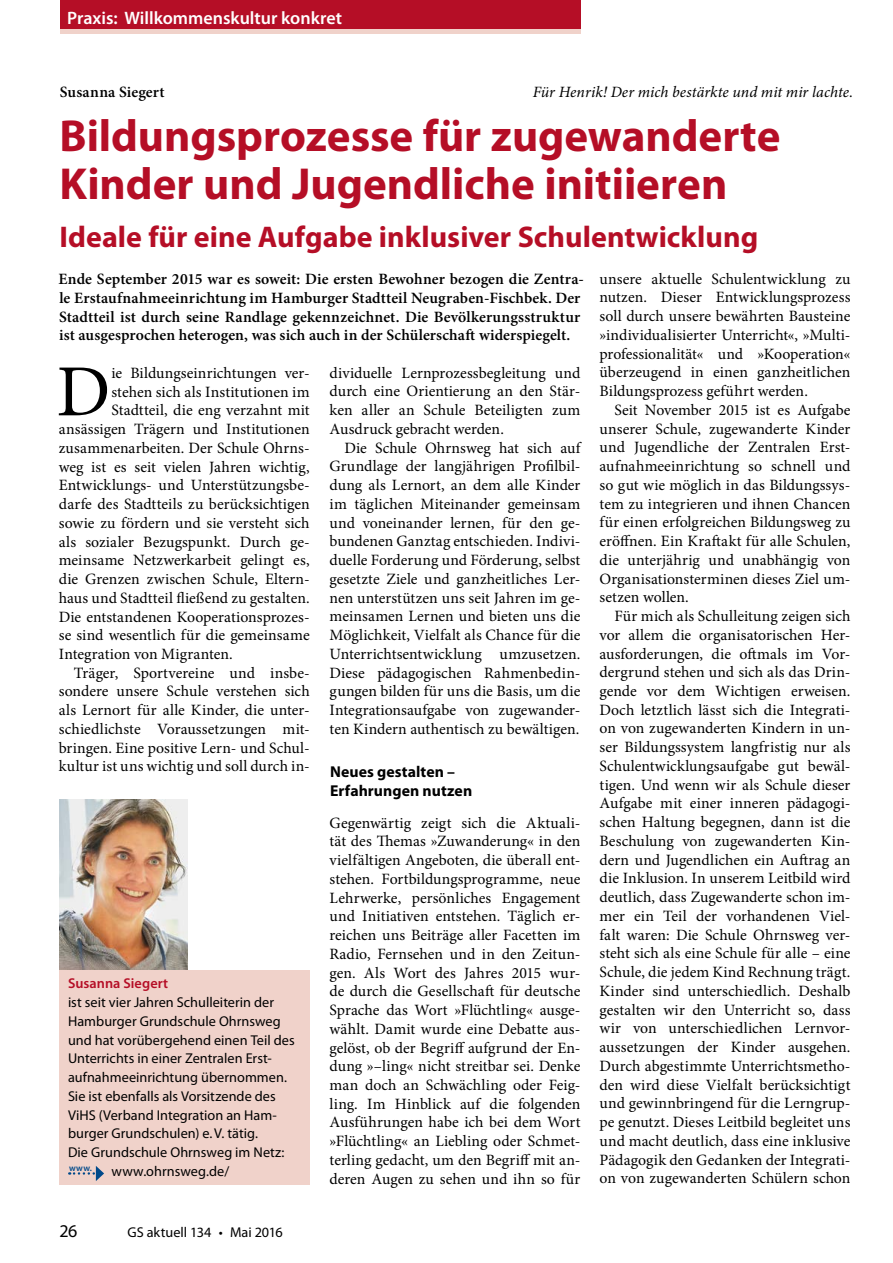
<style>
.page{position:relative;width:893px;height:1263px;background:#fff}
.page>*{position:absolute;margin:0;border:0;box-sizing:border-box;transform-origin:0 0}
.t1{font:73.5px "Minion Pro";color:#000}
.t2{font:700 45px/48px "Myriad Pro";color:#b50e26}
.t3{font:700 30px "Myriad Pro";color:#b50e26}
.t4{font:600 18px "Myriad Pro";color:#fff}
.t5{font:18px "Myriad Pro";color:#000}
.t6{font:15.75px/18.8px "Minion Pro";color:#000;text-align:justify}
.t7{font:600 15.75px/18.8px "Minion Pro";letter-spacing:.005em;color:#000}
.t8{font:italic 15.75px "Minion Pro";color:#000}
.t9{font:700 15.75px/18.8px "Myriad Pro";letter-spacing:.005em;color:#000}
.t10{font:14.25px/18.8px "Myriad Pro";letter-spacing:.005em;color:#000}
.t11{font:14.25px "Myriad Pro Regular 2";color:#000}
.t12{font:600 14.25px "Myriad Pro";letter-spacing:.005em;color:#b50e26}
.t13{font:600 9px "Myriad Pro";color:#00498a}
</style>
<div class="page">
<div style="left:60px;top:0;width:520px;height:33px;background:#b50e26"></div>
<hr style="left:60px;top:30px;width:520px;height:4px;background:#f0d2ca">
<div style="left:60px;top:970px;width:250px;height:214px;background:#f0d2ca"></div>
<svg style="left:69px;top:1166px;width:35px;height:15px"></svg>
<img style="left:60px;top:800px;width:127px;height:170px">
<p class="t4" style="left:67px;top:6px;width:276px">Praxis: Willkommenskultur konkret</p>
<p class="t7" style="left:60px;top:82px;width:106px">Susanna Siegert</p>
<p class="t8" style="left:533px;top:81px;width:322px">Für Henrik! Der mich bestärkte und mit mir lachte.</p>
<h2 class="t2" style="left:60px;top:110px;width:722px">Bildungsprozesse für zugewanderte<br>Kinder und Jugendliche initiieren</h2>
<h3 class="t3" style="left:60px;top:217px;width:700px">Ideale für eine Aufgabe inklusiver Schulentwicklung</h3>
<p class="t7" style="left:59px;top:270px;width:527px">Ende September 2015 war es soweit: Die ersten Bewohner bezogen die Zentra&shy;le Erstaufnahmeeinrichtung im Hamburger Stadtteil Neugraben-Fischbek. Der Stadtteil ist durch seine Randlage gekennzeichnet. Die Bevölkerungsstruktur ist ausgesprochen heterogen, was sich auch in der Schülerschaft widerspiegelt.</p>
<h1 class="t1" style="left:56px;top:343px;width:55px">D</h1>
<p class="t6" style="left:111px;top:363px;width:200px">ie Bildungseinrichtungen ver-</p>
<p class="t6" style="left:600px;top:269px;width:252px">unsere aktuelle Schulentwicklung zu nutzen. Dieser Entwicklungsprozess soll durch unsere bewährten Bausteine »individualisierter Unterricht«, »Multi&shy;professionalität« und »Kooperation« überzeugend in einen ganzheitlichen Bildungsprozess geführt werden.</p>
<p class="t6" style="left:600px;top:400px;width:252px;text-indent:15px">Seit November 2015 ist es Aufgabe unserer Schule, zugewanderte Kinder und Jugendliche der Zentralen Erst&shy;aufnahmeeinrichtung so schnell und so gut wie möglich in das Bildungssys&shy;tem zu integrieren und ihnen Chancen für einen erfolgreichen Bildungsweg zu eröffnen. Ein Kraftakt für alle Schulen, die unterjährig und unabhängig von Organisationsterminen dieses Ziel um&shy;setzen wollen.</p>
<p class="t6" style="left:600px;top:607px;width:252px;text-indent:15px">Für mich als Schulleitung zeigen sich vor allem die organisatorischen Her&shy;ausforderungen, die oftmals im Vor&shy;dergrund stehen und sich als das Drin&shy;gende vor dem Wichtigen erweisen.<br>Doch letztlich lässt sich die Integrati&shy;on von zugewanderten Kindern in un&shy;ser Bildungssystem langfristig nur als Schulentwicklungsaufgabe gut bewäl&shy;tigen. Und wenn wir als Schule dieser Aufgabe mit einer inneren pädagogi&shy;schen Haltung begegnen, dann ist die Beschulung von zugewanderten Kin&shy;dern und Jugendlichen ein Auftrag an die Inklusion. In unserem Leitbild wird deutlich, dass Zugewanderte schon im&shy;mer ein Teil der vorhandenen Viel&shy;falt waren: Die Schule Ohrnsweg ver&shy;steht sich als eine Schule für alle – eine Schule, die jedem Kind Rechnung trägt.<br>Kinder sind unterschiedlich. Deshalb gestalten wir den Unterricht so, dass wir von unterschiedlichen Lernvor&shy;aussetzungen der Kinder ausgehen.<br>Durch abgestimmte Unterrichtsmetho&shy;den wird diese Vielfalt berücksichtigt und gewinnbringend für die Lerngrup&shy;pe genutzt. Dieses Leitbild begleitet uns und macht deutlich, dass eine inklusive Pädagogik den Gedanken der Integrati&shy;on von zugewanderten Schülern schon</p>
<p class="t6" style="left:330px;top:363px;width:252px">dividuelle Lernprozessbegleitung und durch eine Orientierung an den Stär&shy;ken aller an Schule Beteiligten zum Ausdruck gebracht werden.</p>
<p class="t6" style="left:330px;top:438px;width:252px;text-indent:15px">Die Schule Ohrnsweg hat sich auf Grundlage der langjährigen Profilbil&shy;dung als Lernort, an dem alle Kinder im täglichen Miteinander gemeinsam und voneinander lernen, für den ge&shy;bundenen Ganztag entschieden. Indivi&shy;duelle Forderung und Förderung, selbst gesetzte Ziele und ganzheitliches Ler&shy;nen unterstützen uns seit Jahren im ge&shy;meinsamen Lernen und bieten uns die Möglichkeit, Vielfalt als Chance für die Unterrichtsentwicklung umzusetzen.<br>Diese pädagogischen Rahmenbedin&shy;gungen bilden für uns die Basis, um die Integrationsaufgabe von zugewander&shy;ten Kindern authentisch zu bewältigen.</p>
<p class="t9" style="left:330px;top:762px;width:144px">Neues gestalten –<br>Erfahrungen nutzen</p>
<p class="t6" style="left:330px;top:813px;width:252px">Gegenwärtig zeigt sich die Aktuali&shy;tät des Themas »Zuwanderung« in den vielfältigen Angeboten, die überall ent&shy;stehen. Fortbildungsprogramme, neue Lehrwerke, persönliches Engagement und Initiativen entstehen. Täglich er&shy;reichen uns Beiträge aller Facetten im Radio, Fernsehen und in den Zeitun&shy;gen. Als Wort des Jahres 2015 wur&shy;de durch die Gesellschaft für deutsche Sprache das Wort »Flüchtling« ausge&shy;wählt. Damit wurde eine Debatte aus&shy;gelöst, ob der Begriff aufgrund der En&shy;dung »–ling« nicht streitbar sei. Denke man doch an Schwächling oder Feig&shy;ling. Im Hinblick auf die folgenden Ausführungen habe ich bei dem Wort »Flüchtling« an Liebling oder Schmet&shy;terling gedacht, um den Begriff mit an&shy;deren Augen zu sehen und ihn so für</p>
<p class="t6" style="left:111px;top:382px;width:200px">stehen sich als Institutionen im</p>
<p class="t6" style="left:111px;top:401px;width:200px">Stadtteil, die eng verzahnt mit</p>
<p class="t6" style="left:59px;top:420px;width:252px">ansässigen Trägern und Institutionen</p>
<p class="t6" style="left:59px;top:438px;width:252px">zusammenarbeiten. Der Schule Ohrns-</p>
<p class="t6" style="left:59px;top:457px;width:252px">weg ist es seit vielen Jahren wichtig,</p>
<p class="t6" style="left:59px;top:476px;width:252px">Entwicklungs- und Unterstützungsbe-</p>
<p class="t6" style="left:59px;top:495px;width:252px">darfe des Stadtteils zu berücksichtigen</p>
<p class="t6" style="left:59px;top:513px;width:252px">sowie zu fördern und sie versteht sich</p>
<p class="t6" style="left:59px;top:532px;width:252px">als sozialer Bezugspunkt. Durch ge-</p>
<p class="t6" style="left:59px;top:551px;width:252px">meinsame Netzwerkarbeit gelingt es,</p>
<p class="t6" style="left:59px;top:570px;width:252px">die Grenzen zwischen Schule, Eltern-</p>
<p class="t6" style="left:59px;top:588px;width:252px">haus und Stadtteil fließend zu gestalten.</p>
<p class="t6" style="left:59px;top:607px;width:252px">Die entstandenen Kooperationsprozes-</p>
<p class="t6" style="left:59px;top:626px;width:252px">se sind wesentlich für die gemeinsame</p>
<p class="t6" style="left:59px;top:645px;width:176px">Integration von Migranten.</p>
<p class="t6" style="left:74px;top:663px;width:237px">Träger, Sportvereine und insbe-</p>
<p class="t6" style="left:59px;top:682px;width:252px">sondere unsere Schule verstehen sich</p>
<p class="t6" style="left:59px;top:701px;width:252px">als Lernort für alle Kinder, die unter-</p>
<p class="t6" style="left:59px;top:720px;width:252px">schiedlichste Voraussetzungen mit-</p>
<p class="t6" style="left:59px;top:738px;width:252px">bringen. Eine positive Lern- und Schul-</p>
<p class="t6" style="left:59px;top:757px;width:252px">kultur ist uns wichtig und soll durch in-</p>
<p class="t12" style="left:68px;top:974px;width:102px">Susanna Siegert</p>
<p class="t10" style="left:68px;top:993px;width:228px">ist seit vier Jahren Schulleiterin der Hamburger Grundschule Ohrnsweg und hat vorübergehend einen Teil des Unterrichts in einer Zentralen Erst&shy;aufnahmeeinrichtung übernommen.<br>Sie ist ebenfalls als Vorsitzende des ViHS (Verband Integration an Ham&shy;burger Grundschulen) e.V. tätig.<br>Die Grundschule Ohrnsweg im Netz:</p>
<p class="t13" style="left:69px;top:1162px;width:25px">www.</p>
<p class="t10" style="left:111px;top:1161px;width:119px">www.ohrnsweg.de/</p>
<p class="t5" style="left:60px;top:1220px;width:19px">26</p>
<p class="t11" style="left:128px;top:1223px;width:157px">GS aktuell 134 • Mai 2016</p>
</div>
